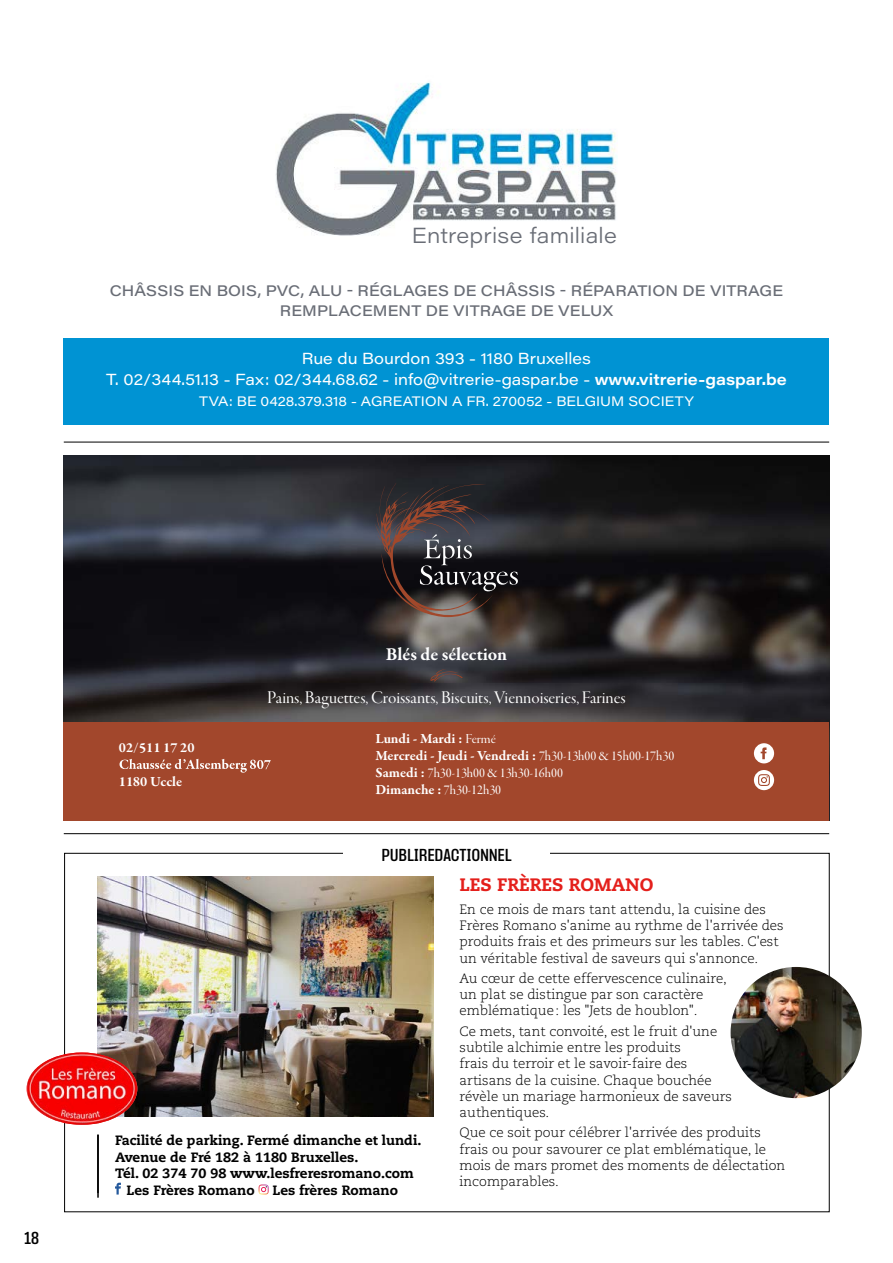
<style>
.page{position:relative;width:893px;height:1263px;background:#fff}
.page>*{position:absolute;margin:0;border:0;box-sizing:border-box;transform-origin:0 0}
.t1{font:300 21.45px "Acumin Pro Wide";letter-spacing:.01em;color:#696d76}
.t2{font:18.45px "Garamond Premr Pro Disp";color:#fff}
.t3{font:700 18.45px "Garamond Premr Pro";color:#fff}
.t4{font:800 18px "Caecilia LT Pro 85";color:#e41f1b}
.t5{font:15.75px/21px "Acumin Pro Wide";color:#fff;text-align:center}
.t6{font:500 15px/19.5px "Acumin Pro Wide";letter-spacing:.01em;color:#696d76;text-align:center}
.t7{font:600 condensed 15px "PP Formula";letter-spacing:.025em;color:#000}
.t8{font:700 14.25px/17.1px "Garamond Premr Pro";color:#fff}
.t9{font:14.25px/17.1px "Garamond Premr Pro Disp";color:#fff}
.t10{font:300 13.5px/16.2px "Caecilia LT Pro 45";color:#000}
.t11{font:800 13.5px "Caecilia LT Pro 85";color:#000}
.t12{font:13.5px "Acumin Pro Wide";letter-spacing:.005em;color:#fff}
.s1{font-weight:600}
.s2{font-family:"Garamond Premr Pro Disp";font-weight:400}
.s3{font-family:"Garamond Premr Pro";font-weight:700}
</style>
<div class="page">
<hr style="left:64px;top:833px;width:765px;height:1px;background:#000">
<hr style="left:64px;top:442px;width:765px;height:1px;background:#000">
<img style="left:64px;top:455px;width:765px;height:267px">
<div style="left:64px;top:722px;width:765px;height:99px;background:#a2472c"></div>
<svg style="left:120px;top:759px;width:151px;height:14px"></svg>
<svg style="left:375px;top:483px;width:143px;height:137px;background:#3d3536"></svg>
<svg style="left:430px;top:669px;width:33px;height:12px"></svg>
<svg style="left:754px;top:770px;width:20px;height:20px"></svg>
<svg style="left:754px;top:743px;width:20px;height:20px"></svg>
<img style="left:275px;top:82px;width:342px;height:154px">
<div style="left:64px;top:338px;width:765px;height:86px;background:#0093d3"></div>
<hr style="left:97px;top:1135px;width:2px;height:63px;background:#000">
<svg style="left:115px;top:1183px;width:6px;height:11px"></svg>
<svg style="left:259px;top:1184px;width:10px;height:10px"></svg>
<img style="left:97px;top:877px;width:337px;height:239px">
<img style="left:731px;top:967px;width:131px;height:131px;border-radius:66px">
<img style="left:27px;top:1052px;width:110px;height:73px">
<h1 class="t1" style="left:412px;top:220px;width:206px">Entreprise familiale</h1>
<p class="t6" style="left:110px;top:280px;width:675px">CHÂSSIS EN BOIS, PVC, ALU - RÉGLAGES DE CHÂSSIS - RÉPARATION DE VITRAGE<br>REMPLACEMENT DE VITRAGE DE VELUX</p>
<p class="t5" style="left:106px;top:347px;width:682px">Rue du Bourdon 393 - 1180 Bruxelles<br>T. 02/344.51.13 - Fax: 02/344.68.62 - info@vitrerie-gaspar.be - <span class="s1">www.vitrerie-gaspar.be</span></p>
<p class="t12" style="left:199px;top:391px;width:496px">TVA: BE 0428.379.318 - AGREATION A FR. 270052 - BELGIUM SOCIETY</p>
<p class="t7" style="left:25px;top:1229px;width:16px">18</p>
<p class="t8" style="left:119px;top:739px;width:77px">02/511 17 20</p>
<p class="t8" style="left:119px;top:773px;width:65px">1180 Uccle</p>
<h2 class="t3" style="left:386px;top:642px;width:123px">Blés de sélection</h2>
<h2 class="t2" style="left:267px;top:688px;width:360px">Pains, Baguettes, Croissants, Biscuits, Viennoiseries, Farines</h2>
<p class="t8" style="left:375px;top:730px;width:300px">Lundi - Mardi : <span class="s2">Fermé<br></span>Mercredi - Jeudi - Vendredi : <span class="s2">7h30-13h00 &amp; 15h00-17h30</span></p>
<p class="t9" style="left:375px;top:764px;width:189px"><span class="s3">Samedi :</span> 7h30-13h00 &amp; 13h30-16h00<br><span class="s3">Dimanche :</span> 7h30-12h30</p>
<p class="t7" style="left:382px;top:846px;width:131px">PUBLIREDACTIONNEL</p>
<h3 class="t4" style="left:459px;top:872px;width:196px">LES FRÈRES ROMANO</h3>
<p class="t10" style="left:459px;top:901px;width:326px">En ce mois de mars tant attendu, la cuisine des Frères Romano s'anime au rythme de l'arrivée des produits frais et des primeurs sur les tables. C'est un véritable festival de saveurs qui s'annonce.</p>
<p class="t10" style="left:459px;top:970px;width:269px">Au cœur de cette effervescence culinaire, un plat se distingue par son caractère emblématique: les "Jets de houblon".</p>
<p class="t10" style="left:459px;top:1023px;width:274px">Ce mets, tant convoité, est le fruit d'une subtile alchimie entre les produits<br>frais du terroir et le savoir-faire des artisans de la cuisine. Chaque bouchée révèle un mariage harmonieux de saveurs authentiques.</p>
<p class="t10" style="left:459px;top:1124px;width:327px">Que ce soit pour célébrer l'arrivée des produits frais ou pour savourer ce plat emblématique, le mois de mars promet des moments de délectation incomparables.</p>
<p class="t11" style="left:115px;top:1131px;width:308px">Facilité de parking. Fermé dimanche et lundi.</p>
<p class="t11" style="left:115px;top:1147px;width:245px">Avenue de Fré 182 à 1180 Bruxelles.</p>
<p class="t11" style="left:115px;top:1164px;width:300px">Tél. 02 374 70 98 www.lesfreresromano.com</p>
<p class="t11" style="left:127px;top:1180px;width:129px">Les Frères Romano</p>
<p class="t11" style="left:273px;top:1180px;width:127px">Les frères Romano</p>
</div>
